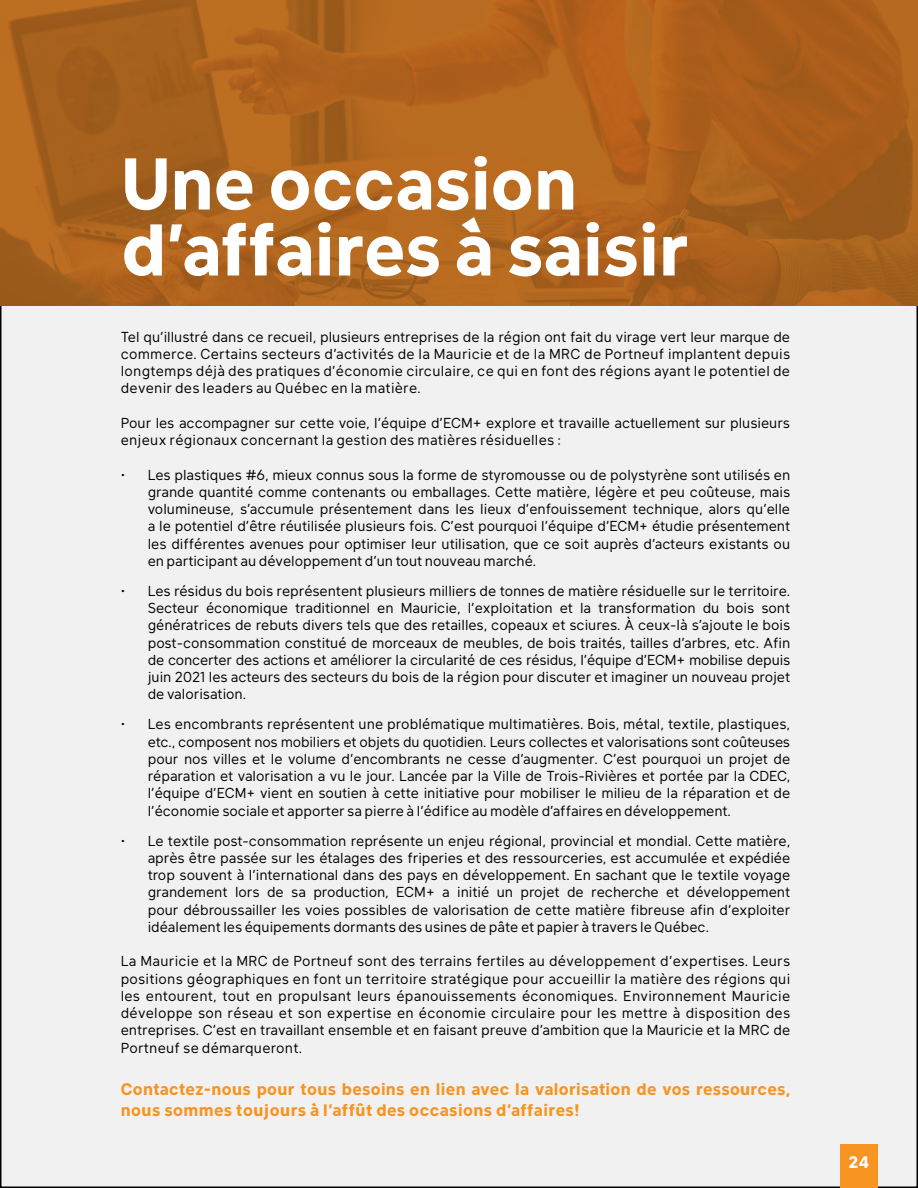
<style>
.page{position:relative;width:918px;height:1188px;background:#fff}
.page>*{position:absolute;margin:0;border:0;box-sizing:border-box;transform-origin:0 0}
.t1{font:700 72px "Klima";color:#fff}
.t2{font:700 16.5px/21px "Klima";letter-spacing:.02em;color:#f79422}
.t3{font:700 16.5px "Klima";color:#fff}
.t4{font:14.25px/17.2px "Klima";color:#000;text-align:justify}
</style>
<div class="page">
<div style="left:1px;top:1px;width:916px;height:1186px;background:#f1f1f1"></div>
<img style="left:0;top:0;width:918px;height:306px">
<div style="left:840px;top:1144px;width:38px;height:44px;background:#f79422"></div>
<p class="t1" style="left:122px;top:121px;width:457px">Une occasion</p>
<p class="t1" style="left:122px;top:187px;width:569px">d’affaires à saisir</p>
<p class="t4" style="left:121px;top:326px;width:671px">Tel qu’illustré dans ce recueil, plusieurs entreprises de la région ont fait du virage vert leur marque de commerce. Certains secteurs d’activités de la Mauricie et de la MRC de Portneuf implantent depuis longtemps déjà des pratiques d’économie circulaire, ce qui en font des régions ayant le potentiel de devenir des leaders au Québec en la matière.</p>
<p class="t4" style="left:121px;top:413px;width:671px">Pour les accompagner sur cette voie, l’équipe d’ECM+ explore et travaille actuellement sur plusieurs enjeux régionaux concernant la gestion des matières résiduelles :</p>
<p class="t4" style="left:148px;top:464px;width:644px;text-indent:-27px">• Les plastiques #6, mieux connus sous la forme de styromousse ou de polystyrène sont utilisés en grande quantité comme contenants ou emballages. Cette matière, légère et peu coûteuse, mais volumineuse, s’accumule présentement dans les lieux d’enfouissement technique, alors qu’elle a le potentiel d’être réutilisée plusieurs fois. C’est pourquoi l’équipe d’ECM+ étudie présentement les différentes avenues pour optimiser leur utilisation, que ce soit auprès d’acteurs existants ou en participant au développement d’un tout nouveau marché.</p>
<p class="t4" style="left:148px;top:581px;width:644px;text-indent:-27px">• Les résidus du bois représentent plusieurs milliers de tonnes de matière résiduelle sur le territoire.<br>Secteur économique traditionnel en Mauricie, l’exploitation et la transformation du bois sont génératrices de rebuts divers tels que des retailles, copeaux et sciures. À ceux-là s’ajoute le bois post-consommation constitué de morceaux de meubles, de bois traités, tailles d’arbres, etc. Afin de concerter des actions et améliorer la circularité de ces résidus, l’équipe d’ECM+ mobilise depuis juin 2021 les acteurs des secteurs du bois de la région pour discuter et imaginer un nouveau projet de valorisation.</p>
<p class="t4" style="left:148px;top:714px;width:644px;text-indent:-27px">• Les encombrants représentent une problématique multimatières. Bois, métal, textile, plastiques, etc., composent nos mobiliers et objets du quotidien. Leurs collectes et valorisations sont coûteuses pour nos villes et le volume d’encombrants ne cesse d’augmenter. C’est pourquoi un projet de réparation et valorisation a vu le jour. Lancée par la Ville de Trois-Rivières et portée par la CDEC, l’équipe d’ECM+ vient en soutien à cette initiative pour mobiliser le milieu de la réparation et de l’économie sociale et apporter sa pierre à l’édifice au modèle d’affaires en développement.</p>
<p class="t4" style="left:148px;top:830px;width:644px;text-indent:-27px">• Le textile post-consommation représente un enjeu régional, provincial et mondial. Cette matière, après être passée sur les étalages des friperies et des ressourceries, est accumulée et expédiée trop souvent à l’international dans des pays en développement. En sachant que le textile voyage grandement lors de sa production, ECM+ a initié un projet de recherche et développement pour débroussailler les voies possibles de valorisation de cette matière fibreuse afin d’exploiter idéalement les équipements dormants des usines de pâte et papier à travers le Québec.</p>
<p class="t4" style="left:121px;top:951px;width:671px">La Mauricie et la MRC de Portneuf sont des terrains fertiles au développement d’expertises. Leurs positions géographiques en font un territoire stratégique pour accueillir la matière des régions qui les entourent, tout en propulsant leurs épanouissements économiques. Environnement Mauricie développe son réseau et son expertise en économie circulaire pour les mettre à disposition des entreprises. C’est en travaillant ensemble et en faisant preuve d’ambition que la Mauricie et la MRC de Portneuf se démarqueront.</p>
<p class="t2" style="left:121px;top:1076px;width:671px">Contactez-nous pour tous besoins en lien avec la valorisation de vos ressources, nous sommes toujours à l’affût des occasions d’affaires!</p>
<p class="t3" style="left:848px;top:1147px;width:22px">24</p>
</div>
